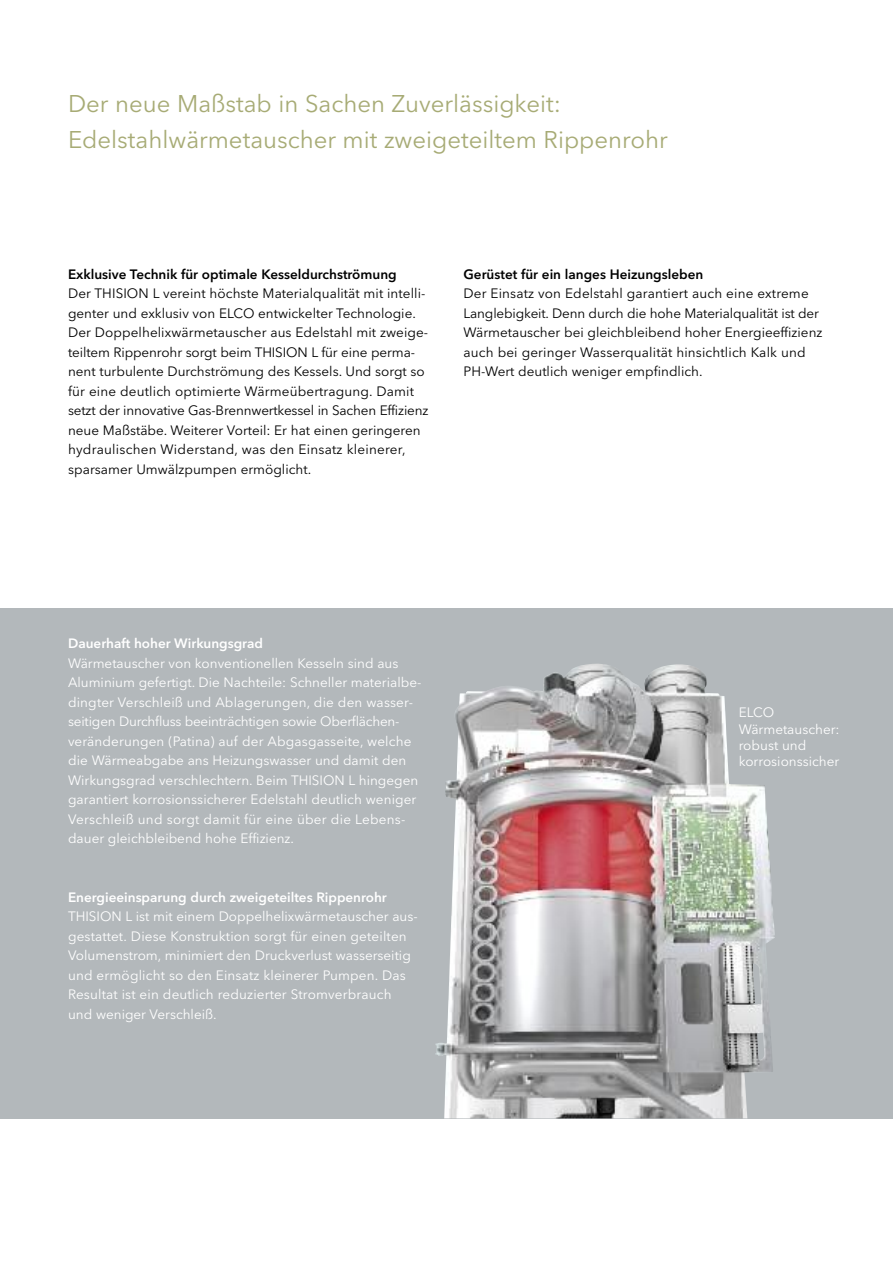
<style>
.page{position:relative;width:893px;height:1263px;background:#fff}
.page>*{position:absolute;margin:0;border:0;box-sizing:border-box;transform-origin:0 0}
.t1{font:24px/36px "Avenir Next LT Pro";color:#a7ab75}
.t2{font:13.5px/19.5px "Avenir Next LT Pro";color:#fff}
.t3{font:13.5px/19.5px "Avenir Next LT Pro";color:#000}
.t4{font:600 13.5px "Avenir Next LT Pro";color:#000}
.t5{font:600 13.5px "Avenir Next LT Pro";color:#fff}
</style>
<div class="page">
<div style="left:0;top:608px;width:893px;height:510px;background:#b3b8bb"></div>
<img style="left:435px;top:663px;width:340px;height:455px">
<h1 class="t1" style="left:68px;top:88px;width:601px">Der neue Maßstab in Sachen Zuverlässigkeit:<br>Edelstahlwärmetauscher mit zweigeteiltem Rippenrohr</h1>
<p class="t4" style="left:68px;top:269px;width:330px">Exklusive Technik für optimale Kesseldurchströmung</p>
<p class="t3" style="left:68px;top:285px;width:362px">Der THISION L vereint höchste Materialqualität mit intelli&shy;genter und exklusiv von ELCO entwickelter Technologie.<br>Der Doppelhelixwärmetauscher aus Edelstahl mit zweige&shy;teiltem Rippenrohr sorgt beim THISION L für eine perma&shy;nent turbulente Durchströmung des Kessels. Und sorgt so für eine deutlich optimierte Wärmeübertragung. Damit setzt der innovative Gas-Brennwertkessel in Sachen Effizienz neue Maßstäbe. Weiterer Vorteil: Er hat einen geringeren hydraulischen Widerstand, was den Einsatz kleinerer, sparsamer Umwälzpumpen ermöglicht.</p>
<p class="t4" style="left:463px;top:269px;width:241px">Gerüstet für ein langes Heizungsleben</p>
<p class="t3" style="left:463px;top:285px;width:360px">Der Einsatz von Edelstahl garantiert auch eine extreme Langlebigkeit. Denn durch die hohe Materialqualität ist der Wärmetauscher bei gleichbleibend hoher Energieeffizienz auch bei geringer Wasserqualität hinsichtlich Kalk und PH-Wert deutlich weniger empfindlich.</p>
<p class="t5" style="left:68px;top:638px;width:196px">Dauerhaft hoher Wirkungsgrad</p>
<p class="t2" style="left:68px;top:655px;width:355px">Wärmetauscher von konventionellen Kesseln sind aus Aluminium gefertigt. Die Nachteile: Schneller materialbe&shy;dingter Verschleiß und Ablagerungen, die den wasser&shy;seitigen Durchfluss beeinträchtigen sowie Oberflächen&shy;veränderungen (Patina) auf der Abgasgasseite, welche die Wärmeabgabe ans Heizungswasser und damit den Wirkungsgrad verschlechtern. Beim THISION L hingegen garantiert korrosionssicherer Edelstahl deutlich weniger Verschleiß und sorgt damit für eine über die Lebens&shy;dauer gleichbleibend hohe Effizienz.</p>
<p class="t5" style="left:68px;top:892px;width:320px">Energieeinsparung durch zweigeteiltes Rippenrohr</p>
<p class="t2" style="left:68px;top:908px;width:351px">THISION L ist mit einem Doppelhelixwärmetauscher aus&shy;gestattet. Diese Konstruktion sorgt für einen geteilten Volumenstrom, minimiert den Druckverlust wasserseitig und ermöglicht so den Einsatz kleinerer Pumpen. Das Resultat ist ein deutlich reduzierter Stromverbrauch und weniger Verschleiß.</p>
<p class="t2" style="left:739px;top:706px;width:102px;line-height:16.2px">ELCO<br>Wärmetauscher: robust und korrosionssicher</p>
</div>
